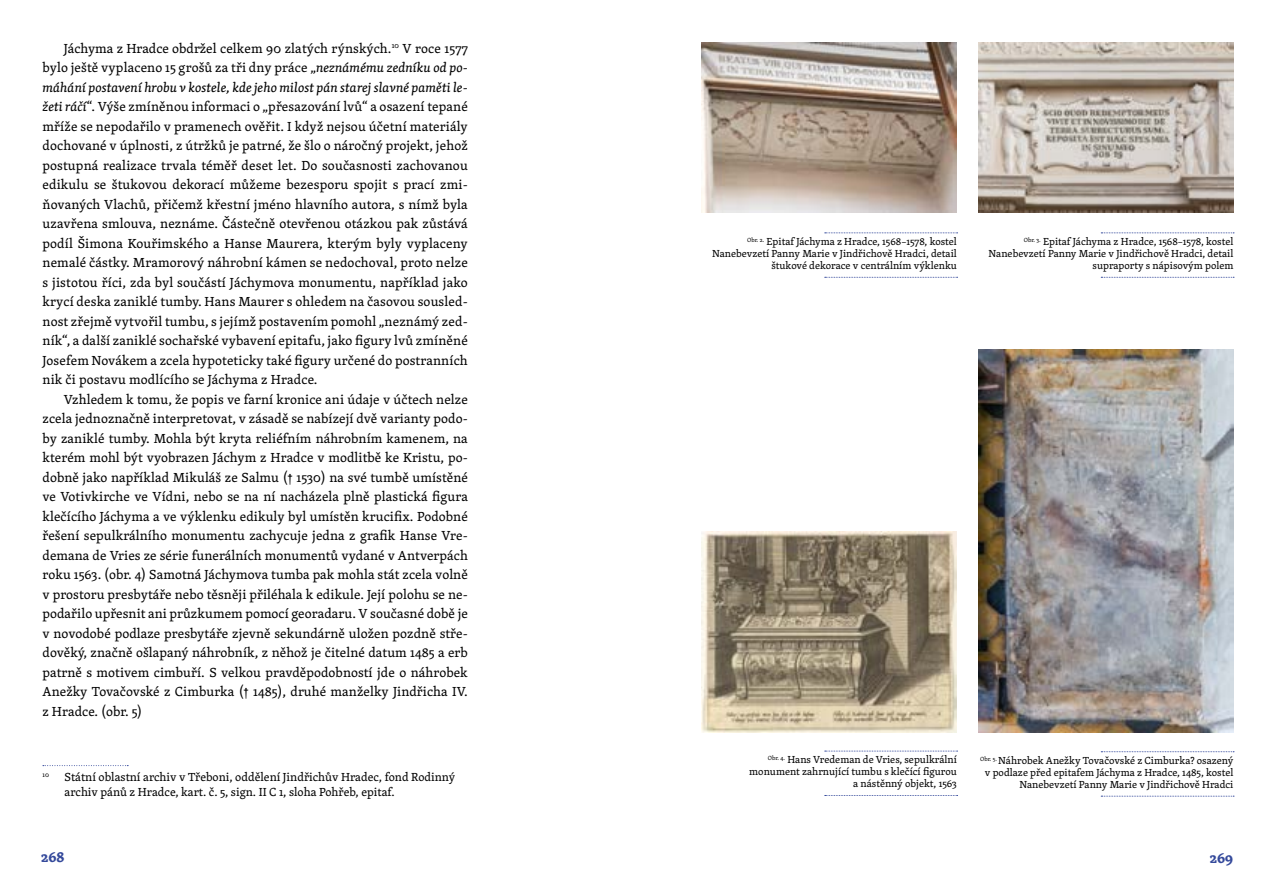
<style>
.page{position:relative;width:1276px;height:893px;background:#fff}
.page>*{position:absolute;margin:0;border:0;box-sizing:border-box;transform-origin:0 0}
.t1{font:700 15px "Skolar";color:#34499b}
.t2{font:13.5px/19.5px "Skolar";letter-spacing:.005em;color:#000;text-align:justify}
.t3{font:12px/15px "Skolar";color:#000}
.t4{font:10.5px/12px "Skolar";color:#000;text-align:right}
.t5{font:7.05px "Skolar";color:#000}
.s1{font-style:italic}
</style>
<div class="page">
<svg style="left:43px;top:765px;width:85px;height:1px"></svg>
<img style="left:702px;top:43px;width:255px;height:170px">
<img style="left:978px;top:43px;width:255px;height:170px">
<img style="left:702px;top:531px;width:255px;height:202px">
<img style="left:978px;top:350px;width:255px;height:383px">
<svg style="left:825px;top:232px;width:132px;height:1px"></svg>
<svg style="left:825px;top:277px;width:132px;height:1px"></svg>
<svg style="left:1101px;top:232px;width:133px;height:1px"></svg>
<svg style="left:1101px;top:277px;width:133px;height:1px"></svg>
<svg style="left:825px;top:751px;width:132px;height:1px"></svg>
<svg style="left:825px;top:795px;width:132px;height:1px"></svg>
<svg style="left:1101px;top:751px;width:133px;height:1px"></svg>
<svg style="left:1101px;top:796px;width:133px;height:1px"></svg>
<p class="t2" style="left:43px;top:38px;width:427px;text-indent:21px">Jáchyma z Hradce obdržel celkem 90 zlatých rýnských.<sup>10</sup> V roce 1577 bylo ještě vyplaceno 15 grošů za tři dny práce „<span class="s1">neznámému zedníku od po&shy;máhání postavení hrobu v kostele, kde jeho milost pán starej slavné paměti le&shy;žeti ráčí</span>“. Výše zmíněnou informaci o „přesazování lvů“ a osazení tepané mříže se nepodařilo v pramenech ověřit. I když nejsou účetní materiály dochované v úplnosti, z útržků je patrné, že šlo o náročný projekt, jehož postupná realizace trvala téměř deset let. Do současnosti zachovanou edikulu se štukovou dekorací můžeme bezesporu spojit s prací zmi&shy;ňovaných Vlachů, přičemž křestní jméno hlavního autora, s nímž byla uzavřena smlouva, neznáme. Částečně otevřenou otázkou pak zůstává podíl Šimona Kouřimského a Hanse Maurera, kterým byly vyplaceny nemalé částky. Mramorový náhrobní kámen se nedochoval, proto nelze s jistotou říci, zda byl součástí Jáchymova monumentu, například jako krycí deska zaniklé tumby. Hans Maurer s ohledem na časovou sousled&shy;nost zřejmě vytvořil tumbu, s jejímž postavením pomohl „neznámý zed&shy;ník“, a další zaniklé sochařské vybavení epitafu, jako figury lvů zmíněné Josefem Novákem a zcela hypoteticky také figury určené do postranních nik či postavu modlícího se Jáchyma z Hradce.</p>
<p class="t2" style="left:43px;top:389px;width:427px;text-indent:21px">Vzhledem k tomu, že popis ve farní kronice ani údaje v účtech nelze zcela jednoznačně interpretovat, v zásadě se nabízejí dvě varianty podo&shy;by zaniklé tumby. Mohla být kryta reliéfním náhrobním kamenem, na kterém mohl být vyobrazen Jáchym z Hradce v modlitbě ke Kristu, po&shy;dobně jako například Mikuláš ze Salmu († 1530) na své tumbě umístěné ve Votivkirche ve Vídni, nebo se na ní nacházela plně plastická figura klečícího Jáchyma a ve výklenku edikuly byl umístěn krucifix. Podobné řešení sepulkrálního monumentu zachycuje jedna z grafik Hanse Vre&shy;demana de Vries ze série funerálních monumentů vydané v Antverpách roku 1563. (obr. 4) Samotná Jáchymova tumba pak mohla stát zcela volně v prostoru presbytáře nebo těsněji přiléhala k edikule. Její polohu se ne&shy;podařilo upřesnit ani průzkumem pomocí georadaru. V současné době je v novodobé podlaze presbytáře zjevně sekundárně uložen pozdně stře&shy;dověký, značně ošlapaný náhrobník, z něhož je čitelné datum 1485 a erb patrně s motivem cimbuří. S velkou pravděpodobností jde o náhrobek Anežky Tovačovské z Cimburka († 1485), druhé manželky Jindřicha IV. z Hradce. (obr. 5)</p>
<p class="t5" style="left:43px;top:769px;width:8px">10</p>
<p class="t3" style="left:65px;top:769px;width:392px">Státní oblastní archiv v Třeboni, oddělení Jindřichův Hradec, fond Rodinný archiv pánů z Hradce, kart. č. 5, sign. II C 1, sloha Pohřeb, epitaf.</p>
<p class="t4" style="left:712px;top:235px;width:246px"><sup>Obr.</sup> <sup>2.</sup> Epitaf Jáchyma z Hradce, 1568–1578, kostel<br>Nanebevzetí Panny Marie v Jindřichově Hradci, detail štukové dekorace v centrálním výklenku</p>
<p class="t4" style="left:988px;top:235px;width:246px"><sup>Obr.</sup> <sup>3.</sup> Epitaf Jáchyma z Hradce, 1568–1578, kostel<br>Nanebevzetí Panny Marie v Jindřichově Hradci, detail supraporty s nápisovým polem</p>
<p class="t4" style="left:749px;top:754px;width:209px"><sup>Obr.</sup> <sup>4.</sup> Hans Vredeman de Vries, sepulkrální monument zahrnující tumbu s klečící figurou a nástěnný objekt, 1563</p>
<p class="t4" style="left:980px;top:754px;width:255px"><sup>Obr.</sup> <sup>5.</sup> Náhrobek Anežky Tovačovské z Cimburka? osazený v podlaze před epitafem Jáchyma z Hradce, 1485, kostel<br>Nanebevzetí Panny Marie v Jindřichově Hradci</p>
<p class="t1" style="left:41px;top:845px;width:25px">268</p>
<p class="t1" style="left:1210px;top:846px;width:25px">269</p>
</div>
